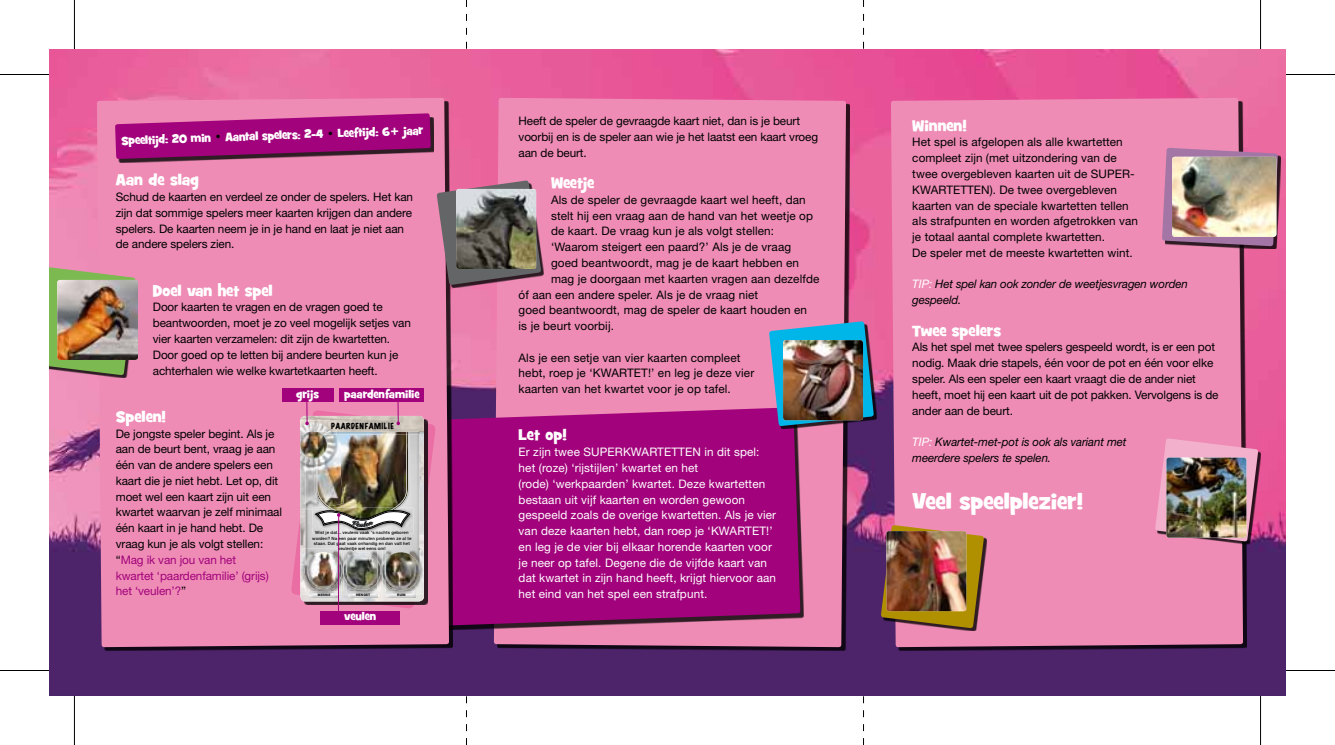
<style>
.page{position:relative;width:1335px;height:745px;background:#fff}
.page>*{position:absolute;margin:0;border:0;box-sizing:border-box;transform-origin:0 0}
.t1{font:22.75px "Grilled Cheese BTN";color:#fff}
.t2{font:15.75px "Grilled Cheese BTN";color:#fff}
.t3{font:11.9px "Grilled Cheese BTN";color:#fff}
.t4{font:11.72px/15.8px "Helvetica Neue LT Std";letter-spacing:-.01em;color:#000}
.t5{font:11.72px/15.8px "Helvetica Neue LT Std";letter-spacing:.01em;color:#000}
.t6{font:11.72px/15.8px "Helvetica Neue LT Std";letter-spacing:.01em;color:#fff}
.t7{font:italic 11.72px/15.8px "Helvetica Neue LT Std";letter-spacing:-.01em;color:#000}
.t8{font:11.38px "Grilled Cheese BTN";color:#fff}
.t9{font:7.7px "Marker Felt Wide";letter-spacing:.07em;color:#000}
.t10{font:500 4.38px/5.2px "Helvetica Neue LT Std";letter-spacing:.02em;color:#000;text-align:center}
.t11{font:800 3.32px "Helvetica Neue LT Std";letter-spacing:.02em;color:#000204}
.t12{font:800 3.32px "Helvetica Neue LT Std";letter-spacing:.02em;color:#000204;scale:.9 1}
.s1{color:#000}
.s2{color:#a2027b}
.s3{color:#fff}
</style>
<div class="page">
<hr style="left:1260px;top:0;width:1px;height:744px;background:#000">
<hr style="left:0;top:74px;width:1334px;height:1px;background:#000">
<hr style="left:0;top:669px;width:1334px;height:1px;background:#000">
<img style="left:541px;top:50px;width:744px;height:644px">
<div style="left:541px;top:98px;width:228px;height:548px;background:#ee8cb5"></div>
<div style="left:891px;top:98px;width:352px;height:548px;background:#ee8cb5"></div>
<div style="left:541px;top:407px;width:228px;height:218px;background:#a2027b"></div>
<div style="left:883px;top:527px;width:103px;height:103px;background:#000;opacity:.8"></div>
<svg style="left:880px;top:524px;width:104px;height:104px;background:#a4743c"></svg>
<div style="left:1157px;top:440px;width:103px;height:104px;background:#000;opacity:.8"></div>
<svg style="left:1154px;top:438px;width:104px;height:103px;background:#db8eaf"></svg>
<svg style="left:769px;top:0;width:105px;height:744px;background:#bf76a5"></svg>
<div style="left:1164px;top:150px;width:116px;height:99px;background:#000;opacity:.8"></div>
<svg style="left:1161px;top:148px;width:116px;height:98px;background:#a9729b"></svg>
<img style="left:783px;top:340px;width:80px;height:80px">
<img style="left:886px;top:531px;width:80px;height:79px">
<img style="left:1166px;top:457px;width:80px;height:80px">
<img style="left:1172px;top:157px;width:104px;height:80px">
<svg style="left:50px;top:0;width:491px;height:744px;background:#cd80a8"></svg>
<p class="t3" style="left:121px;top:133px;width:304px;rotate:-2deg">Speeltijd: 20 min <span class="s1">•</span> Aantal spelers: 2-4 <span class="s1">•</span> Leeftijd: 6+ jaar</p>
<h2 class="t2" style="left:116px;top:170px;width:85px">Aan de slag</h2>
<p class="t4" style="left:116px;top:189px;width:299px">Schud de kaarten en verdeel ze onder de spelers. Het kan zijn dat sommige spelers meer kaarten krijgen dan andere spelers. De kaarten neem je in je hand en laat je niet aan de andere spelers zien.</p>
<h2 class="t2" style="left:153px;top:280px;width:121px">Doel van het spel</h2>
<p class="t4" style="left:153px;top:299px;width:259px">Door kaarten te vragen en de vragen goed te beantwoorden, moet je zo veel mogelijk setjes van vier kaarten verzamelen: dit zijn de kwartetten.<br>Door goed op te letten bij andere beurten kun je achterhalen wie welke kwartetkaarten heeft.</p>
<h2 class="t2" style="left:116px;top:406px;width:52px">Spelen!</h2>
<p class="t4" style="left:116px;top:425px;width:168px">De jongste speler begint. Als je aan de beurt bent, vraag je aan één van de andere spelers een kaart die je niet hebt. Let op, dit moet wel een kaart zijn uit een kwartet waarvan je zelf minimaal één kaart in je hand hebt. De vraag kun je als volgt stellen: “<span class="s2">Mag ik van jou van het<br>kwartet ‘paardenfamilie’ (grijs) het ‘veulen’?</span>”</p>
<p class="t8" style="left:344px;top:386px;width:77px">paardenfamilie</p>
<p class="t8" style="left:296px;top:386px;width:24px">grijs</p>
<p class="t9" style="left:331px;top:421px;width:64px">PAARDENFAMILIE</p>
<p class="t10" style="left:312px;top:530px;width:101px">Wist je dat... veulens vaak ‘s nachts geboren worden? Na een paar minuten proberen ze al te staan. Dat gaat vaak onhandig en dan valt het veulentje wel eens om!</p>
<p class="t12" style="left:318px;top:592px;width:15px">MERRIE</p>
<p class="t11" style="left:356px;top:592px;width:16px">HENGST</p>
<p class="t11" style="left:397px;top:592px;width:10px">RUIN</p>
<p class="t8" style="left:344px;top:608px;width:34px">veulen</p>
<p class="t4" style="left:518px;top:113px;width:301px">Heeft de speler de gevraagde kaart niet, dan is je beurt voorbij en is de speler aan wie je het laatst een kaart vroeg aan de beurt.</p>
<h2 class="t2" style="left:551px;top:172px;width:45px">Weetje</h2>
<p class="t5" style="left:551px;top:191px;width:256px">Als de speler de gevraagde kaart wel heeft, dan</p>
<p class="t5" style="left:551px;top:207px;width:263px">stelt hij een vraag aan de hand van het weetje op</p>
<p class="t5" style="left:551px;top:223px;width:225px">de kaart. De vraag kun je als volgt stellen:</p>
<p class="t5" style="left:551px;top:239px;width:242px">‘Waarom steigert een paard?’ Als je de vraag</p>
<p class="t5" style="left:551px;top:254px;width:249px">goed beantwoordt, mag je de kaart hebben en</p>
<p class="t5" style="left:551px;top:270px;width:270px">mag je doorgaan met kaarten vragen aan dezelfde</p>
<p class="t5" style="left:518px;top:286px;width:241px">óf aan een andere speler. Als je de vraag niet</p>
<p class="t5" style="left:518px;top:302px;width:290px">goed beantwoordt, mag de speler de kaart houden en</p>
<p class="t5" style="left:518px;top:317px;width:97px">is je beurt voorbij.</p>
<p class="t5" style="left:518px;top:349px;width:237px">Als je een setje van vier kaarten compleet hebt, roep je ‘KWARTET!’ en leg je deze vier kaarten van het kwartet voor je op tafel.</p>
<h2 class="t2" style="left:518px;top:424px;width:50px">Let op!</h2>
<p class="t6" style="left:518px;top:443px;width:259px">Er zijn twee SUPERKWARTETTEN in dit spel: het (roze) ‘rijstijlen’ kwartet en het<br>(rode) ‘werkpaarden’ kwartet. Deze kwartetten bestaan uit vijf kaarten en worden gewoon gespeeld zoals de overige kwartetten. Als je vier van deze kaarten hebt, dan roep je ‘KWARTET!’ en leg je de vier bij elkaar horende kaarten voor je neer op tafel. Degene die de vijfde kaart van dat kwartet in zijn hand heeft, krijgt hiervoor aan het eind van het spel een strafpunt.</p>
<h2 class="t2" style="left:912px;top:115px;width:56px">Winnen!</h2>
<p class="t4" style="left:912px;top:134px;width:227px">Het spel is afgelopen als alle kwartetten compleet zijn (met uitzondering van de twee overgebleven kaarten uit de SUPER-KWARTETTEN). De twee overgebleven kaarten van de speciale kwartetten tellen als strafpunten en worden afgetrokken van je totaal aantal complete kwartetten.<br>De speler met de meeste kwartetten wint.</p>
<p class="t7" style="left:912px;top:276px;width:277px"><span class="s3">TIP:</span> Het spel kan ook zonder de weetjesvragen worden gespeeld.</p>
<h2 class="t2" style="left:912px;top:320px;width:90px">Twee spelers</h2>
<p class="t4" style="left:912px;top:339px;width:308px">Als het spel met twee spelers gespeeld wordt, is er een pot nodig. Maak drie stapels, één voor de pot en één voor elke speler. Als een speler een kaart vraagt die de ander niet heeft, moet hij een kaart uit de pot pakken. Vervolgens is de ander aan de beurt.</p>
<p class="t7" style="left:912px;top:433px;width:215px"><span class="s3">TIP:</span> Kwartet-met-pot is ook als variant met meerdere spelers te spelen.</p>
<h1 class="t1" style="left:912px;top:486px;width:172px">Veel speelplezier!</h1>
</div>
